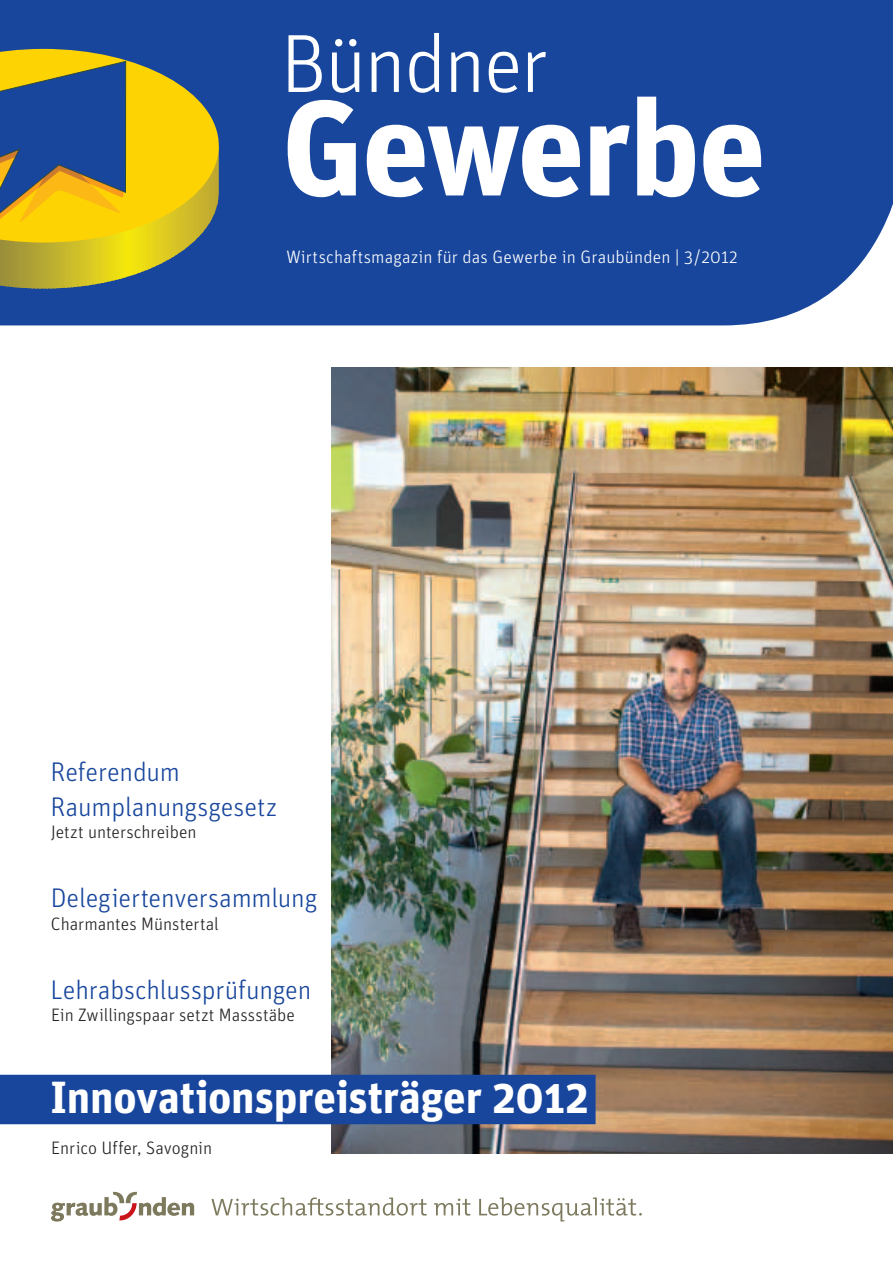
<style>
.page{position:relative;width:893px;height:1263px;background:#fff}
.page>*{position:absolute;margin:0;border:0;box-sizing:border-box;transform-origin:0 0}
.t1{font:135px "Unit SO Pri Bold";letter-spacing:-.02em;color:#fff}
.t2{font:82.5px "Unit SO Pri Light";letter-spacing:-.02em;color:#fff}
.t3{font:45px "Unit SO Pri Bold";letter-spacing:-.005em;color:#fff}
.t4{font:27px/34.5px "Unit SO Pri Light";letter-spacing:-.005em;color:#18469d}
.t5{font:18px "Unit SO Pri Light";color:#231f20}
.t6{font:18px "Unit SO Pri Light";letter-spacing:.01em;color:#fff}
</style>
<div class="page">
<div style="left:0;top:0;width:893px;height:325px;background:#18469d"></div>
<svg style="left:0;top:49px;width:219px;height:240px;background:#999547"></svg>
<svg style="left:51px;top:1192px;width:143px;height:29px"></svg>
<svg style="left:211px;top:1197px;width:216px;height:18px"></svg>
<svg style="left:434px;top:1198px;width:36px;height:17px"></svg>
<svg style="left:479px;top:1197px;width:163px;height:24px"></svg>
<img style="left:332px;top:368px;width:561px;height:785px">
<div style="left:0;top:1075px;width:596px;height:49px;background:#18469d"></div>
<p class="t2" style="left:281px;top:16px;width:269px">Bündner</p>
<p class="t1" style="left:281px;top:66px;width:486px">Gewerbe</p>
<p class="t6" style="left:286px;top:246px;width:453px">Wirtschaftsmagazin für das Gewerbe in Graubünden | 3/2012</p>
<p class="t4" style="left:51px;top:754px;width:228px">Referendum<br>Raumplanungsgesetz</p>
<p class="t5" style="left:51px;top:821px;width:147px">Jetzt unterschreiben</p>
<p class="t4" style="left:51px;top:880px;width:268px">Delegiertenversammlung</p>
<p class="t5" style="left:51px;top:913px;width:169px">Charmantes Münstertal</p>
<p class="t4" style="left:51px;top:972px;width:262px">Lehrabschlussprüfungen</p>
<p class="t5" style="left:51px;top:1004px;width:245px">Ein Zwillingspaar setzt Massstäbe</p>
<p class="t3" style="left:50px;top:1069px;width:540px">Innovationspreisträger 2012</p>
<p class="t5" style="left:51px;top:1137px;width:163px">Enrico Uffer, Savognin</p>
</div>
